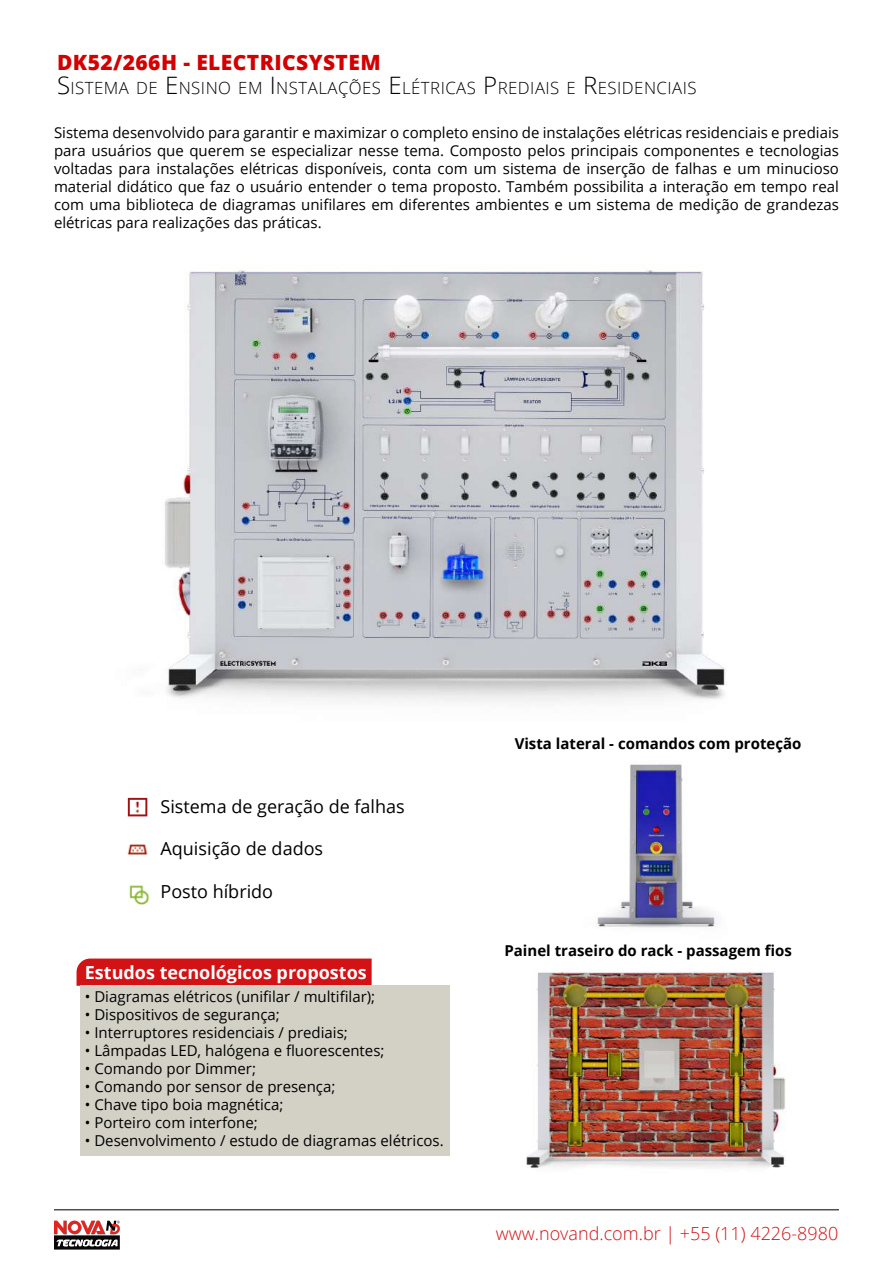
<style>
.page{position:relative;width:893px;height:1263px;background:#fff}
.page>*{position:absolute;margin:0;border:0;box-sizing:border-box;transform-origin:0 0}
.t1{font:800 21px "Open Sans";letter-spacing:.02em;color:#d30000}
.t2{font:18px "Open Sans";color:#000}
.t3{font:300 18px "Open Sans";color:#d31216}
.t4{font:700 18px "Open Sans";color:#fff}
.t5{font:300 16.8px "Open Sans";letter-spacing:.03em;color:#000}
.t6{font:15px/18px "Open Sans";color:#000;text-align:justify}
.t7{font:700 15px "Open Sans";color:#000}
.s1{font-size:24px}
</style>
<div class="page">
<svg style="left:54px;top:1220px;width:66px;height:29px"></svg>
<hr style="left:54px;top:1209px;width:785px;height:1px;background:#50514d">
<img style="left:526px;top:971px;width:260px;height:197px">
<img style="left:165px;top:267px;width:560px;height:435px">
<svg style="left:77px;top:958px;width:295px;height:28px;background:#d41e22"></svg>
<img style="left:595px;top:764px;width:121px;height:164px">
<div style="left:80px;top:986px;width:370px;height:170px;background:#d3d1c6"></div>
<img style="left:127px;top:797px;width:23px;height:108px">
<h1 class="t1" style="left:57px;top:46px;width:325px">DK52/266H - ELECTRICSYSTEM</h1>
<p class="t5" style="left:57px;top:76px;width:639px"><span class="s1">S</span>ISTEMA DE <span class="s1">E</span> NSINO EM <span class="s1">I</span> NSTALAÇÕES <span class="s1">E</span> LÉTRICAS <span class="s1">P</span>REDIAIS E <span class="s1">R</span>ESIDENCIAIS</p>
<p class="t6" style="left:54px;top:124px;width:786px">Sistema desenvolvido para garantir e maximizar o completo ensino de instalações elétricas residenciais e prediais para usuários que querem se especializar nesse tema. Composto pelos principais componentes e tecnologias voltadas para instalações elétricas disponíveis, conta com um sistema de inserção de falhas e um minucioso material didático que faz o usuário entender o tema proposto. Também possibilita a interação em tempo real com uma biblioteca de diagramas unifilares em diferentes ambientes e um sistema de medição de grandezas elétricas para realizações das práticas.</p>
<p class="t2" style="left:160px;top:794px;width:246px">Sistema de geração de falhas</p>
<p class="t2" style="left:160px;top:836px;width:164px">Aquisição de dados</p>
<p class="t2" style="left:160px;top:879px;width:114px">Posto híbrido</p>
<p class="t4" style="left:85px;top:960px;width:283px">Estudos tecnológicos propostos</p>
<p class="t6" style="left:85px;top:987px;width:292px">• Diagramas elétricos (unifilar / multifilar);</p>
<p class="t6" style="left:85px;top:1005px;width:196px">• Dispositivos de segurança;</p>
<p class="t6" style="left:85px;top:1023px;width:265px">• Interruptores residenciais / prediais;</p>
<p class="t6" style="left:85px;top:1041px;width:301px">• Lâmpadas LED, halógena e fluorescentes;</p>
<p class="t6" style="left:85px;top:1059px;width:173px">• Comando por Dimmer;</p>
<p class="t6" style="left:85px;top:1077px;width:252px">• Comando por sensor de presença;</p>
<p class="t6" style="left:85px;top:1095px;width:200px">• Chave tipo boia magnética;</p>
<p class="t6" style="left:85px;top:1113px;width:174px">• Porteiro com interfone;</p>
<p class="t6" style="left:85px;top:1131px;width:360px">• Desenvolvimento / estudo de diagramas elétricos.</p>
<p class="t7" style="left:515px;top:733px;width:288px">Vista lateral - comandos com proteção</p>
<p class="t7" style="left:504px;top:939px;width:289px">Painel traseiro do rack - passagem fios</p>
<p class="t3" style="left:496px;top:1221px;width:344px">www.novand.com.br | +55 (11) 4226-8980</p>
</div>
